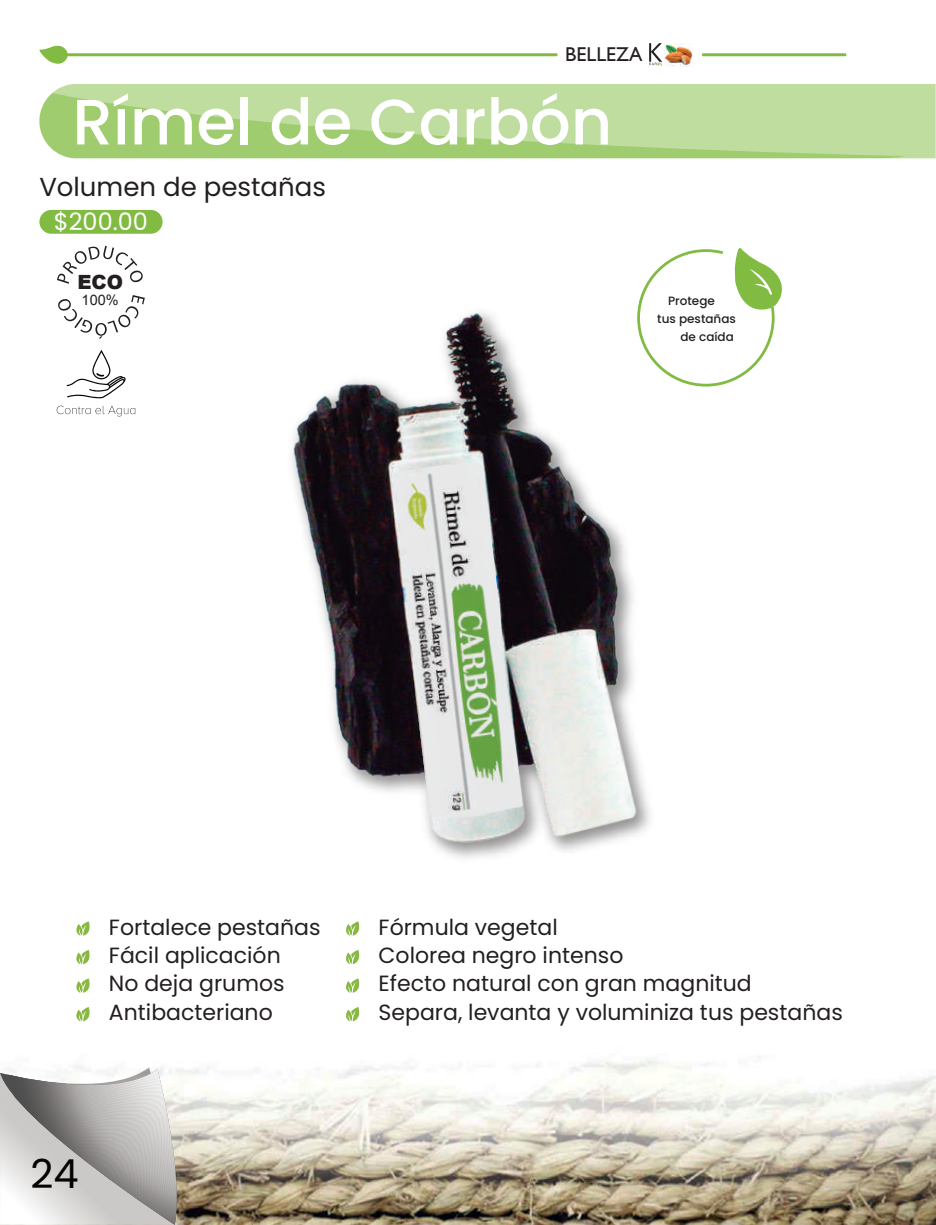
<style>
.page{position:relative;width:936px;height:1225px;background:#fff}
.page>*{position:absolute;margin:0;border:0;box-sizing:border-box;transform-origin:0 0}
.t1{font:500 64px "Poppins";color:#fff}
.t2{font:40px "Poppins";color:#040503}
.t3{font:26px "Poppins";color:#231f20}
.t4{font:24px "Poppins";color:#fff}
.t5{font:22px/28px "Poppins";color:#231f20}
.t6{font:20px "Gill Sans";color:#231f20}
.t7{font:900 19.6px "Arial";color:#231f20}
.t8{font:14.4px "Arial";color:#231f20}
.t9{font:500 12px "Poppins";color:#231f20}
</style>
<div class="page">
<img style="left:0;top:53px;width:935px;height:1172px">
<svg style="left:649px;top:43px;width:13px;height:23px"></svg>
<img style="left:664px;top:43px;width:29px;height:23px">
<hr style="left:701px;top:53px;width:145px;height:3px;background:#81bb41;border-radius:2px">
<svg style="left:39px;top:45px;width:518px;height:24px"></svg>
<div style="left:39px;top:84px;width:896px;height:74px;background:#c0dda0"></div>
<svg style="left:39px;top:84px;width:865px;height:74px"></svg>
<div style="left:39px;top:210px;width:124px;height:24px;background:#81bb41;border-radius:12px"></div>
<svg style="left:57px;top:406px;width:78px;height:10px"></svg>
<svg style="left:67px;top:350px;width:59px;height:48px"></svg>
<img style="left:249px;top:288px;width:448px;height:602px">
<img style="left:262px;top:300px;width:412px;height:567px">
<img style="left:389px;top:461px;width:134px;height:360px">
<svg style="left:76px;top:978px;width:14px;height:15px"></svg>
<svg style="left:76px;top:1007px;width:14px;height:14px"></svg>
<svg style="left:76px;top:949px;width:14px;height:15px"></svg>
<svg style="left:76px;top:921px;width:14px;height:15px"></svg>
<svg style="left:346px;top:978px;width:13px;height:15px"></svg>
<svg style="left:346px;top:1007px;width:13px;height:14px"></svg>
<svg style="left:346px;top:949px;width:13px;height:15px"></svg>
<svg style="left:346px;top:921px;width:13px;height:15px"></svg>
<svg style="left:57px;top:246px;width:86px;height:38px"></svg>
<svg style="left:57px;top:295px;width:88px;height:43px"></svg>
<svg style="left:637px;top:246px;width:150px;height:140px"></svg>
<svg style="left:0;top:1067px;width:184px;height:157px;background:#c2c0be"></svg>
<p class="t6" style="left:565px;top:43px;width:79px">BELLEZA</p>
<h1 class="t1" style="left:72px;top:85px;width:541px">Rímel de Carbón</h1>
<p class="t3" style="left:39px;top:172px;width:288px">Volumen de pestañas</p>
<p class="t4" style="left:54px;top:208px;width:96px">$200.00</p>
<p class="t7" style="left:77px;top:267px;width:47px">ECO</p>
<p class="t8" style="left:82px;top:290px;width:38px">100%</p>
<p class="t9" style="left:668px;top:294px;width:48px">Protege</p>
<p class="t9" style="left:657px;top:312px;width:80px">tus pestañas</p>
<p class="t9" style="left:680px;top:330px;width:55px">de caída</p>
<p class="t5" style="left:109px;top:914px;width:213px">Fortalece pestañas<br>Fácil aplicación<br>No deja grumos<br>Antibacteriano</p>
<p class="t5" style="left:378px;top:914px;width:465px">Fórmula vegetal<br>Colorea negro intenso<br>Efecto natural con gran magnitud<br>Separa, levanta y voluminiza tus pestañas</p>
<h2 class="t2" style="left:30px;top:1150px;width:50px">24</h2>
</div>
